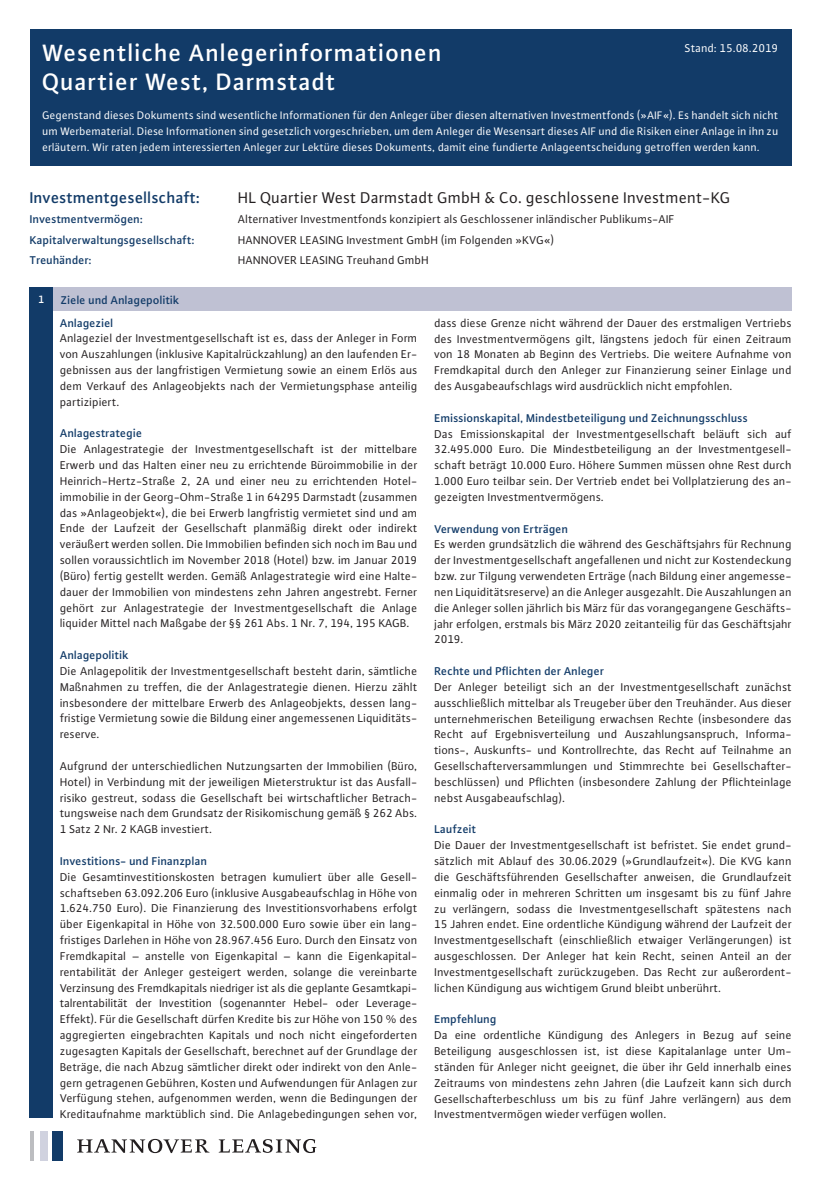
<style>
.page{position:relative;width:821px;height:1191px;background:#fff}
.page>*{position:absolute;margin:0;border:0;box-sizing:border-box;transform-origin:0 0}
.t1{font:500 25.2px/29.2px "Plus HLOT";letter-spacing:.04em;color:#fff}
.t2{font:16.5px "Plus HLOT";letter-spacing:.01em;color:#231f20}
.t3{font:500 16.5px "Plus HLOT";letter-spacing:.01em;color:#123b68}
.t4{font:12px/15.9px "Plus HLOT";letter-spacing:.01em;color:#231f20}
.t5{font:500 12px/23.1px "Plus HLOT";letter-spacing:.01em;color:#123b68}
.t6{font:12px "Plus HLOT";letter-spacing:.01em;color:#fff}
.t7{font:11.7px/16px "Plus HLOT";letter-spacing:.01em;color:#fff;text-align:justify}
.t8{font:500 11.25px "Plus HLOT";color:#fff}
</style>
<div class="page">
<div style="left:30px;top:287px;width:23px;height:831px;background:#123b68"></div>
<div style="left:52px;top:1131px;width:11px;height:29px;background:#123b68"></div>
<div style="left:41px;top:1131px;width:7px;height:29px;background:#d0d2df"></div>
<hr style="left:30px;top:1131px;width:3px;height:29px;background:#bcbdc0">
<svg style="left:77px;top:1138px;width:132px;height:15px"></svg>
<svg style="left:219px;top:1139px;width:97px;height:14px"></svg>
<div style="left:30px;top:30px;width:761px;height:136px;background:#123b68"></div>
<div style="left:53px;top:287px;width:738px;height:24px;background:#bfc1d3"></div>
<h1 class="t1" style="left:43px;top:38px;width:401px">Wesentliche Anlegerinformationen<br>Quartier West, Darmstadt</h1>
<p class="t7" style="left:43px;top:107px;width:737px">Gegenstand dieses Dokuments sind wesentliche Informationen für den Anleger über diesen alternativen Investmentfonds (»AIF«). Es handelt sich nicht um Werbematerial. Diese Informationen sind gesetzlich vorgeschrieben, um dem Anleger die Wesensart dieses AIF und die Risiken einer Anlage in ihn zu erläutern. Wir raten jedem interessierten Anleger zur Lektüre dieses Dokuments, damit eine fundierte Anlageentscheidung getroffen werden kann.</p>
<h2 class="t3" style="left:30px;top:188px;width:172px">Investmentgesellschaft:</h2>
<h2 class="t2" style="left:238px;top:188px;width:494px">HL Quartier West Darmstadt GmbH &amp; Co. geschlossene Investment-KG</h2>
<p class="t5" style="left:30px;top:208px;width:115px">Investmentvermögen:</p>
<p class="t4" style="left:238px;top:211px;width:438px">Alternativer Investmentfonds konzipiert als Geschlossener inländischer Publikums-AIF</p>
<p class="t5" style="left:30px;top:228px;width:166px">Kapitalverwaltungsgesellschaft:</p>
<p class="t4" style="left:238px;top:232px;width:318px">HANNOVER LEASING Investment GmbH (im Folgenden »KVG«)</p>
<p class="t5" style="left:30px;top:248px;width:64px">Treuhänder:</p>
<p class="t4" style="left:238px;top:252px;width:192px">HANNOVER LEASING Treuhand GmbH</p>
<p class="t6" style="left:685px;top:41px;width:95px">Stand: 15.08.2019</p>
<p class="t8" style="left:38px;top:292px;width:8px">1</p>
<p class="t5" style="left:60px;top:288px;width:121px">Ziele und Anlagepolitik<br>Anlageziel</p>
<p class="t4" style="left:60px;top:330px;width:359px;text-align:justify">Anlageziel der Investmentgesellschaft ist es, dass der Anleger in Form von Auszahlungen (inklusive Kapitalrückzahlung) an den laufenden Er&shy;gebnissen aus der langfristigen Vermietung sowie an einem Erlös aus dem Verkauf des Anlageobjekts nach der Vermietungsphase anteilig partizipiert.</p>
<p class="t5" style="left:60px;top:422px;width:83px">Anlagestrategie</p>
<p class="t4" style="left:60px;top:441px;width:359px">Die Anlagestrategie der Investmentgesellschaft ist der mittelbare Erwerb und das Halten einer neu zu errichtende Büroimmobilie in der Heinrich-Hertz-Straße 2, 2A und einer neu zu errichtenden Hotel&shy;immobilie in der Georg-Ohm-Straße 1 in 64295 Darmstadt (zusammen das »Anlageobjekt«), die bei Erwerb langfristig vermietet sind und am Ende der Laufzeit der Gesellschaft planmäßig direkt oder indirekt veräußert werden sollen. Die Immobilien befinden sich noch im Bau und sollen voraussichtlich im November 2018 (Hotel) bzw. im Januar 2019 (Büro) fertig gestellt werden. Gemäß Anlagestrategie wird eine Halte&shy;dauer der Immobilien von mindestens zehn Jahren angestrebt. Ferner gehört zur Anlagestrategie der Investmentgesellschaft die Anlage liquider Mittel nach Maßgabe der §§ 261 Abs. 1 Nr. 7, 194, 195 KAGB.</p>
<p class="t5" style="left:60px;top:643px;width:70px">Anlagepolitik</p>
<p class="t4" style="left:60px;top:663px;width:359px;text-align:justify">Die Anlagepolitik der Investmentgesellschaft besteht darin, sämtliche Maßnahmen zu treffen, die der Anlagestrategie dienen. Hierzu zählt insbesondere der mittelbare Erwerb des Anlageobjekts, dessen lang&shy;fristige Vermietung sowie die Bildung einer angemessenen Liquiditäts&shy;reserve.</p>
<p class="t4" style="left:60px;top:758px;width:359px">Aufgrund der unterschiedlichen Nutzungsarten der Immobilien (Büro, Hotel) in Verbindung mit der jeweiligen Mieterstruktur ist das Ausfall&shy;risiko gestreut, sodass die Gesellschaft bei wirtschaftlicher Betrach&shy;tungsweise nach dem Grundsatz der Risikomischung gemäß § 262 Abs.<br>1 Satz 2 Nr. 2 KAGB investiert.</p>
<p class="t5" style="left:60px;top:849px;width:148px">Investitions- und Finanzplan</p>
<p class="t4" style="left:60px;top:869px;width:359px">Die Gesamtinvestitionskosten betragen kumuliert über alle Gesell&shy;schaftseben 63.092.206 Euro (inklusive Ausgabeaufschlag in Höhe von 1.624.750 Euro). Die Finanzierung des Investitionsvorhabens erfolgt über Eigenkapital in Höhe von 32.500.000 Euro sowie über ein lang&shy;fristiges Darlehen in Höhe von 28.967.456 Euro. Durch den Einsatz von Fremdkapital – anstelle von Eigenkapital – kann die Eigenkapital&shy;rentabilität der Anleger gesteigert werden, solange die vereinbarte Verzinsung des Fremdkapitals niedriger ist als die geplante Gesamtkapi&shy;talrentabilität der Investition (sogenannter Hebel- oder Leverage-Effekt). Für die Gesellschaft dürfen Kredite bis zur Höhe von 150 % des aggregierten eingebrachten Kapitals und noch nicht eingeforderten zugesagten Kapitals der Gesellschaft, berechnet auf der Grundlage der Beträge, die nach Abzug sämtlicher direkt oder indirekt von den Anle&shy;gern getragenen Gebühren, Kosten und Aufwendungen für Anlagen zur Verfügung stehen, aufgenommen werden, wenn die Bedingungen der Kreditaufnahme marktüblich sind. Die Anlagebedingungen sehen vor,</p>
<p class="t4" style="left:434px;top:315px;width:359px;text-align:justify">dass diese Grenze nicht während der Dauer des erstmaligen Vertriebs des Investmentvermögens gilt, längstens jedoch für einen Zeitraum von 18 Monaten ab Beginn des Vertriebs. Die weitere Aufnahme von Fremdkapital durch den Anleger zur Finanzierung seiner Einlage und des Ausgabeaufschlags wird ausdrücklich nicht empfohlen.</p>
<p class="t5" style="left:434px;top:406px;width:315px">Emissionskapital, Mindestbeteiligung und Zeichnungsschluss</p>
<p class="t4" style="left:434px;top:425px;width:359px">Das Emissionskapital der Investmentgesellschaft beläuft sich auf 32.495.000 Euro. Die Mindestbeteiligung an der Investmentgesell&shy;schaft beträgt 10.000 Euro. Höhere Summen müssen ohne Rest durch 1.000 Euro teilbar sein. Der Vertrieb endet bei Vollplatzierung des an&shy;gezeigten Investmentvermögens.</p>
<p class="t5" style="left:434px;top:517px;width:135px">Verwendung von Erträgen</p>
<p class="t4" style="left:434px;top:536px;width:359px;text-align:justify">Es werden grundsätzlich die während des Geschäftsjahrs für Rechnung der Investmentgesellschaft angefallenen und nicht zur Kostendeckung bzw. zur Tilgung verwendeten Erträge (nach Bildung einer angemesse&shy;nen Liquiditätsreserve) an die Anleger ausgezahlt. Die Auszahlungen an die Anleger sollen jährlich bis März für das vorangegangene Geschäfts&shy;jahr erfolgen, erstmals bis März 2020 zeitanteilig für das Geschäftsjahr 2019.</p>
<p class="t5" style="left:434px;top:659px;width:171px">Rechte und Pflichten der Anleger</p>
<p class="t4" style="left:434px;top:679px;width:359px">Der Anleger beteiligt sich an der Investmentgesellschaft zunächst ausschließlich mittelbar als Treugeber über den Treuhänder. Aus dieser unternehmerischen Beteiligung erwachsen Rechte (insbesondere das Recht auf Ergebnisverteilung und Auszahlungsanspruch, Informa&shy;tions-, Auskunfts- und Kontrollrechte, das Recht auf Teilnahme an Gesellschafterversammlungen und Stimmrechte bei Gesellschafter&shy;beschlüssen) und Pflichten (insbesondere Zahlung der Pflichteinlage nebst Ausgabeaufschlag).</p>
<p class="t5" style="left:434px;top:817px;width:43px">Laufzeit</p>
<p class="t4" style="left:434px;top:837px;width:359px">Die Dauer der Investmentgesellschaft ist befristet. Sie endet grund&shy;sätzlich mit Ablauf des 30.06.2029 (»Grundlaufzeit«). Die KVG kann die Geschäftsführenden Gesellschafter anweisen, die Grundlaufzeit einmalig oder in mehreren Schritten um insgesamt bis zu fünf Jahre zu verlängern, sodass die Investmentgesellschaft spätestens nach 15 Jahren endet. Eine ordentliche Kündigung während der Laufzeit der Investmentgesellschaft (einschließlich etwaiger Verlängerungen) ist ausgeschlossen. Der Anleger hat kein Recht, seinen Anteil an der Investmentgesellschaft zurückzugeben. Das Recht zur außerordent&shy;lichen Kündigung aus wichtigem Grund bleibt unberührt.</p>
<p class="t5" style="left:434px;top:1007px;width:64px">Empfehlung</p>
<p class="t4" style="left:434px;top:1027px;width:359px">Da eine ordentliche Kündigung des Anlegers in Bezug auf seine Beteiligung ausgeschlossen ist, ist diese Kapitalanlage unter Um&shy;ständen für Anleger nicht geeignet, die über ihr Geld innerhalb eines Zeitraums von mindestens zehn Jahren (die Laufzeit kann sich durch Gesellschafterbeschluss um bis zu fünf Jahre verlängern) aus dem Investmentvermögen wieder verfügen wollen.</p>
</div>
